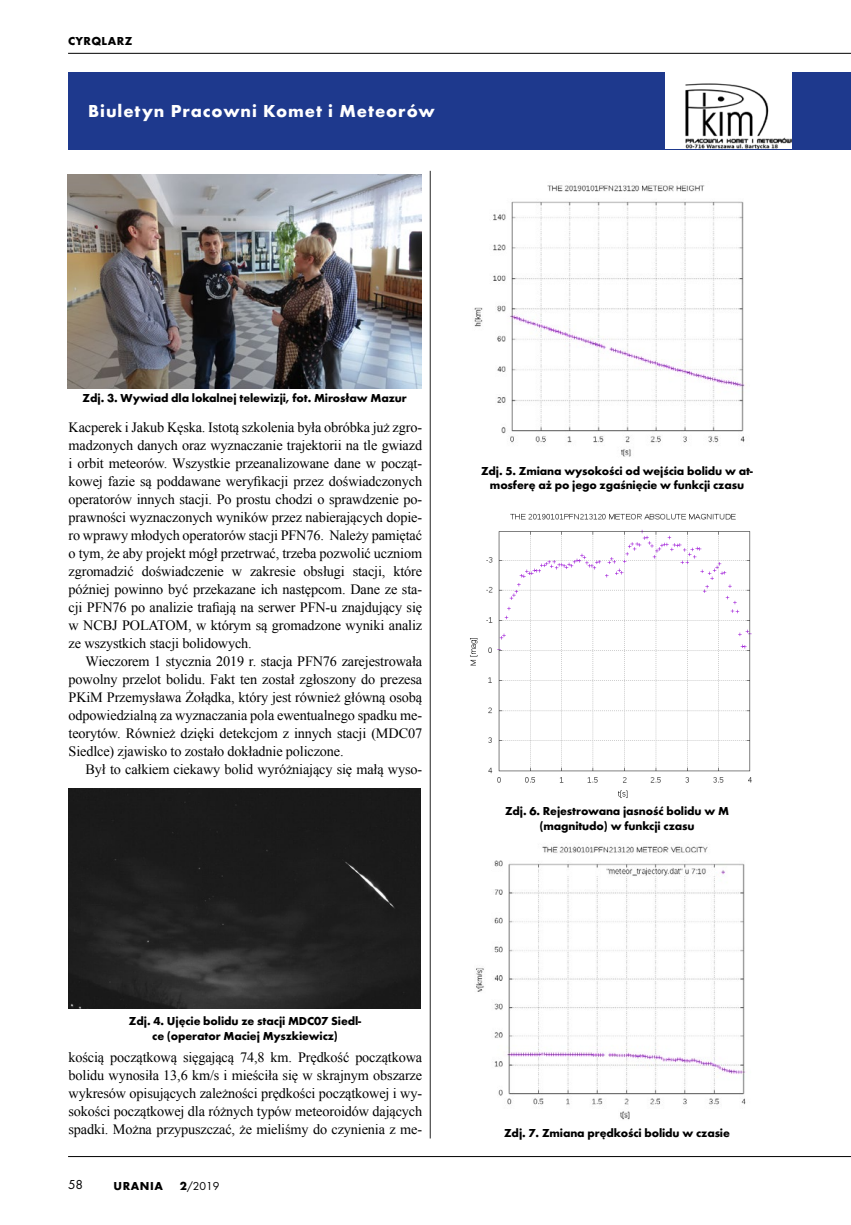
<style>
.page{position:relative;width:851px;height:1225px;background:#fff}
.page>*{position:absolute;margin:0;border:0;box-sizing:border-box;transform-origin:0 0}
.t1{font:700 18px "Futura";letter-spacing:.05em;color:#fff}
.t2{font:14.25px/18px "Times New Roman";letter-spacing:-.01em;color:#000;text-align:justify}
.t3{font:13.5px "Futura Boo";color:#000}
.t4{font:700 12px/14.4px "Futura";letter-spacing:-.01em;color:#000;text-align:center}
.t5{font:700 12px "Futura";letter-spacing:.03em;color:#000}
.s1{font-family:"Futura Boo";font-weight:400}
</style>
<div class="page">
<hr style="left:68px;top:1156px;width:782px;height:1px;background:#000">
<hr style="left:68px;top:53px;width:782px;height:1px;background:#000">
<div style="left:68px;top:72px;width:782px;height:78px;background:#1e398d"></div>
<hr style="left:430px;top:171px;width:1px;height:967px;background:#222">
<img style="left:665px;top:72px;width:126px;height:76px">
<img style="left:68px;top:174px;width:353px;height:214px">
<img style="left:68px;top:789px;width:352px;height:219px">
<img style="left:474px;top:185px;width:271px;height:272px">
<img style="left:470px;top:513px;width:282px;height:285px">
<img style="left:476px;top:846px;width:270px;height:274px">
<p class="t5" style="left:68px;top:33px;width:66px">CYRQLARZ</p>
<p class="t1" style="left:88px;top:100px;width:348px">Biuletyn Pracowni Komet i Meteorów</p>
<p class="t4" style="left:83px;top:390px;width:325px">Zdj. 3. Wywiad dla lokalnej telewizji, fot. Mirosław Mazur</p>
<p class="t2" style="left:69px;top:418px;width:355px">Kacperek i Jakub Kęska. Istotą szkolenia była obróbka już zgro&shy;madzonych danych oraz wyznaczanie trajektorii na tle gwiazd i orbit meteorów. Wszystkie przeanalizowane dane w począt&shy;kowej fazie są poddawane weryfikacji przez doświadczonych operatorów innych stacji. Po prostu chodzi o sprawdzenie po&shy;prawności wyznaczonych wyników przez nabierających dopie&shy;ro wprawy młodych operatorów stacji PFN76. Należy pamiętać o tym, że aby projekt mógł przetrwać, trzeba pozwolić uczniom zgromadzić doświadczenie w zakresie obsługi stacji, które później powinno być przekazane ich następcom. Dane ze sta&shy;cji PFN76 po analizie trafiają na serwer PFN-u znajdujący się w NCBJ POLATOM, w którym są gromadzone wyniki analiz ze wszystkich stacji bolidowych.</p>
<p class="t2" style="left:69px;top:652px;width:355px;text-indent:17px">Wieczorem 1 stycznia 2019 r. stacja PFN76 zarejestrowała powolny przelot bolidu. Fakt ten został zgłoszony do prezesa PKiM Przemysława Żołądka, który jest również główną osobą odpowiedzialną za wyznaczania pola ewentualnego spadku me&shy;teorytów. Również dzięki detekcjom z innych stacji (MDC07<br>Siedlce) zjawisko to zostało dokładnie policzone.</p>
<p class="t2" style="left:86px;top:760px;width:338px">Był to całkiem ciekawy bolid wyróżniający się małą wyso-</p>
<p class="t4" style="left:481px;top:463px;width:273px">Zdj. 5. Zmiana wysokości od wejścia bolidu w at&shy;mosferę aż po jego zgaśnięcie w funkcji czasu</p>
<p class="t4" style="left:505px;top:804px;width:225px">Zdj. 6. Rejestrowana jasność bolidu w M (magnitudo) w funkcji czasu</p>
<p class="t4" style="left:129px;top:1013px;width:234px">Zdj. 4. Ujęcie bolidu ze stacji MDC07 Siedl&shy;ce (operator Maciej Myszkiewicz)</p>
<p class="t2" style="left:69px;top:1048px;width:355px">kością początkową sięgającą 74,8 km. Prędkość początkowa bolidu wynosiła 13,6 km/s i mieściła się w skrajnym obszarze wykresów opisujących zależności prędkości początkowej i wy&shy;sokości początkowej dla różnych typów meteoroidów dających spadki. Można przypuszczać, że mieliśmy do czynienia z me-</p>
<p class="t3" style="left:68px;top:1176px;width:16px">58</p>
<p class="t4" style="left:113px;top:1178px;width:107px">URANIA 2<span class="s1">/2019</span></p>
<p class="t4" style="left:504px;top:1125px;width:227px">Zdj. 7. Zmiana prędkości bolidu w czasie</p>
</div>
